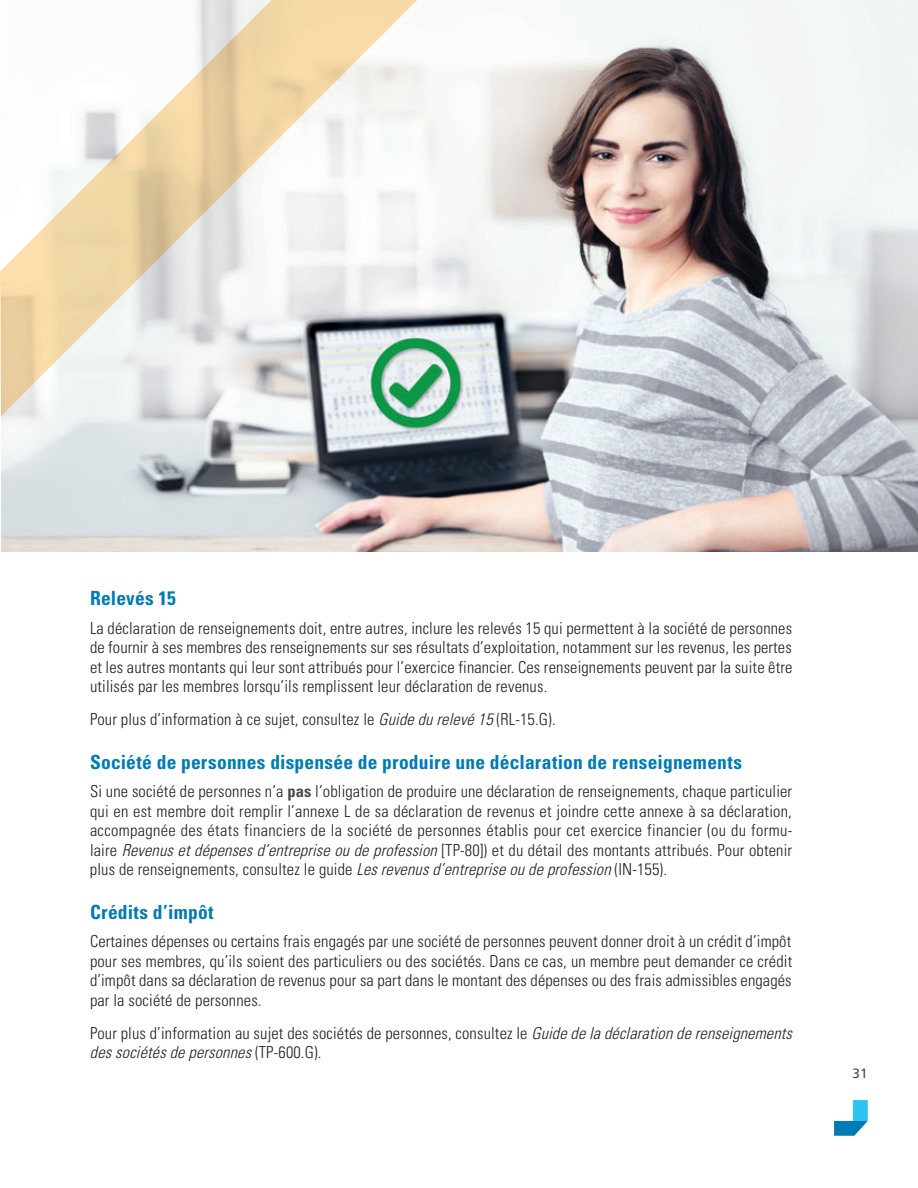
<style>
.page{position:relative;width:918px;height:1188px;background:#fff}
.page>*{position:absolute;margin:0;border:0;box-sizing:border-box;transform-origin:0 0}
.t1{font:700 condensed 19.5px "Univers LT Std";letter-spacing:.01em;color:#007bb6}
.t2{font:300 condensed 16.5px/19.5px "Univers LT Std";letter-spacing:.01em;color:#231f20;text-align:justify}
.t3{font:13.5px "Frutiger LT Pro";color:#494a4b}
.s1{font-style:italic}
.s2{font-weight:700;color:#494a4b}
</style>
<div class="page">
<div style="left:853px;top:1100px;width:15px;height:21px;background:#2bc4f3"></div>
<svg style="left:834px;top:1121px;width:34px;height:15px"></svg>
<img style="left:1px;top:0;width:917px;height:551px">
<svg style="left:0;top:0;width:513px;height:416px"></svg>
<p class="t1" style="left:90px;top:586px;width:87px">Relevés 15</p>
<p class="t2" style="left:90px;top:618px;width:704px">La déclaration de renseignements doit, entre autres, inclure les relevés 15 qui permettent à la société de personnes de fournir à ses membres des renseignements sur ses résultats d’exploitation, notamment sur les revenus, les pertes et les autres montants qui leur sont attribués pour l’exercice financier. Ces renseignements peuvent par la suite être utilisés par les membres lorsqu’ils remplissent leur déclaration de revenus.</p>
<p class="t2" style="left:90px;top:710px;width:467px">Pour plus d’information à ce sujet, consultez le <span class="s1">Guidedurelevé15</span>(RL-15.G).</p>
<p class="t1" style="left:90px;top:750px;width:654px">Société de personnes dispensée de produire une déclaration de renseignements</p>
<p class="t2" style="left:90px;top:782px;width:704px">Si une société de personnes n’a <span class="s2">pas</span> l’obligation de produire une déclaration de renseignements, chaque particulier qui en est membre doit remplir l’annexe L de sa déclaration de revenus et joindre cette annexe à sa déclaration, accompagnée des états financiers de la société de personnes établis pour cet exercice financier (ou du formu&shy;laire <span class="s1">Revenusetdépensesd’entrepriseoudeprofession</span>[TP-80]) et du détail des montants attribués. Pour obtenir plus de renseignements, consultez le guide <span class="s1">Lesrevenusd’entrepriseoudeprofession</span>(IN-155).</p>
<p class="t1" style="left:90px;top:900px;width:125px">Crédits d’impôt</p>
<p class="t2" style="left:90px;top:932px;width:704px">Certaines dépenses ou certains frais engagés par une société de personnes peuvent donner droit à un crédit d’impôt pour ses membres, qu’ils soient des particuliers ou des sociétés. Dans ce cas, un membre peut demander ce crédit d’impôt dans sa déclaration de revenus pour sa part dans le montant des dépenses ou des frais admissibles engagés par la société de personnes.</p>
<p class="t2" style="left:90px;top:1023px;width:708px">Pour plus d’information au sujet des sociétés de personnes, consultez le <span class="s1">Guidedeladéclarationderenseignements dessociétésdepersonnes</span>( T P - 6 0 0 . G ) .</p>
<p class="t3" style="left:852px;top:1065px;width:17px">31</p>
</div>
